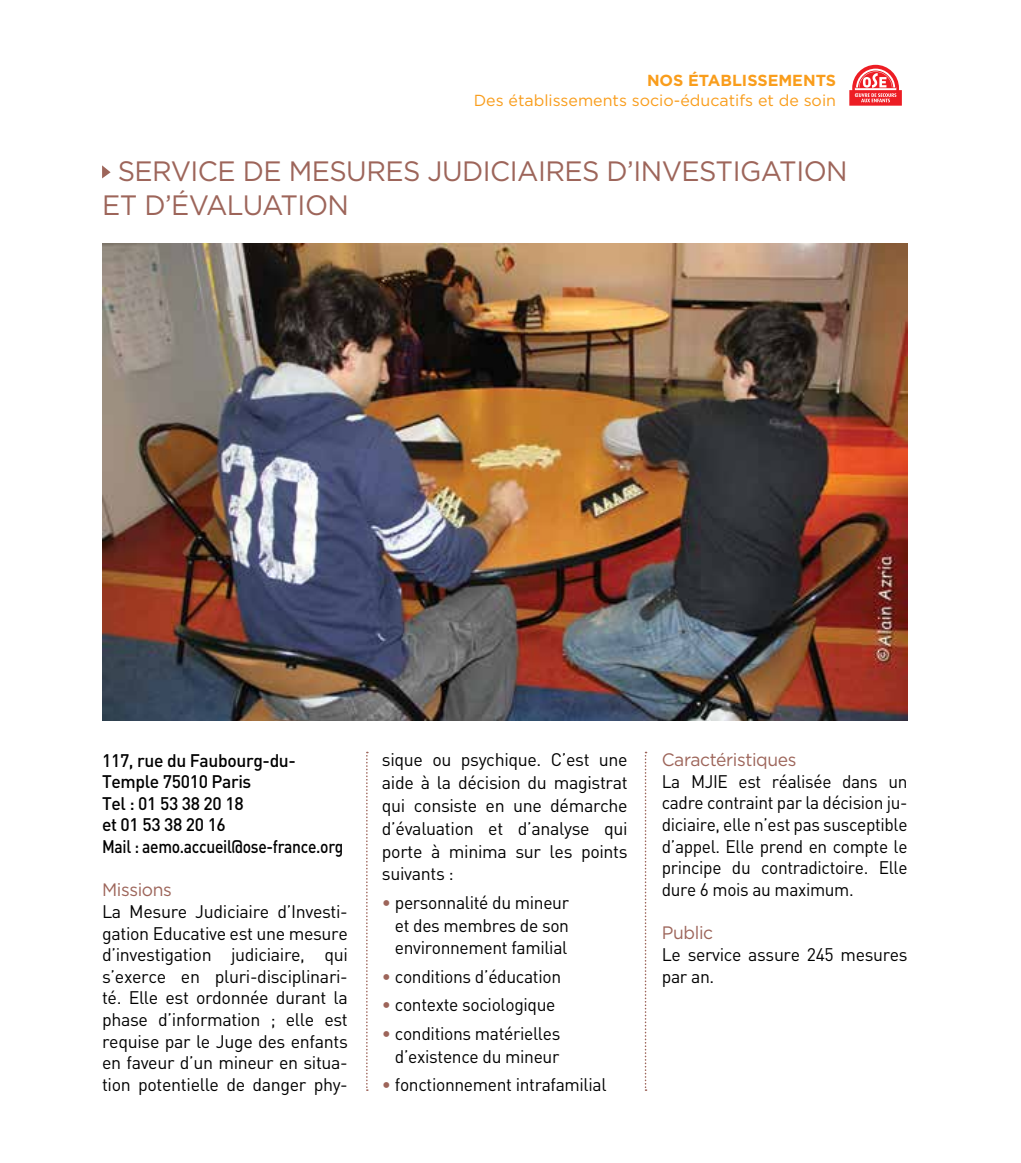
<style>
.page{position:relative;width:1021px;height:1163px;background:#fff}
.page>*{position:absolute;margin:0;border:0;box-sizing:border-box;transform-origin:0 0}
.t1{font:28px/33.6px "Gotham";letter-spacing:-.02em;color:#9d655a}
.t2{font:18px/21.6px "DINVAINS";letter-spacing:-.02em;color:#000;text-align:justify}
.t3{font:18px/21.6px "DINVAINS";letter-spacing:-.02em;color:#000;text-align:justify;scale:.96 1}
.t4{font:500 18px/21.6px "DINVAINS";letter-spacing:-.02em;color:#000}
.t5{font:18px "Gotham";letter-spacing:-.02em;color:#9d655a}
.t6{font:16px "Gotham";color:#f99d1c}
.t7{font:700 16px "Gotham";color:#f99d1c}
.s1{color:#9d655a}
</style>
<div class="page">
<svg style="left:849px;top:65px;width:52px;height:41px"></svg>
<svg style="left:366px;top:751px;width:2px;height:339px"></svg>
<svg style="left:644px;top:751px;width:2px;height:339px"></svg>
<svg style="left:102px;top:165px;width:9px;height:13px"></svg>
<img style="left:102px;top:244px;width:805px;height:476px">
<p class="t7" style="left:647px;top:70px;width:189px">NOS ÉTABLISSEMENTS</p>
<p class="t6" style="left:474px;top:90px;width:364px">Des établissements socio-éducatifs et de soin</p>
<h1 class="t1" style="left:102px;top:154px;width:741px;text-indent:16px">SERVICE DE MESU REs JU DICIAIRES D’INVESTIGATION<br>ET D’éVALUATION</h1>
<p class="t4" style="left:102px;top:748px;width:243px">117, rue du Faubourg-du-<br>Temple 75010 Paris<br>Tel : 01 53 38 20 18<br>et 01 53 38 20 16<br>Mail : aemo.accueil@ose-france.org</p>
<p class="t5" style="left:102px;top:878px;width:71px">Missions</p>
<p class="t2" style="left:102px;top:900px;width:247px">La Mesure Judiciaire d’Investi&shy;gation Educative est une mesure d’investigation judiciaire, qui s’exerce en pluri-disciplinari&shy;té. Elle est ordonnée durant la phase d’information ; elle est requise par le Juge des enfants en faveur d’un mineur en situa&shy;tion potentielle de danger phy-</p>
<p class="t2" style="left:382px;top:748px;width:247px;line-height:22.8px">sique ou psychique. C’est une aide à la décision du magistrat qui consiste en une démarche d’évaluation et d’analyse qui porte à minima sur les points suivants :</p>
<p class="t2" style="left:395px;top:890px;width:176px;line-height:22.8px;text-indent:-13px"><span class="s1">•</span> personnalité du mineur et des membres de son environnement familial</p>
<p class="t2" style="left:382px;top:964px;width:181px"><span class="s1">•</span> conditions d’éducation</p>
<p class="t2" style="left:382px;top:993px;width:175px"><span class="s1">•</span> contexte sociologique</p>
<p class="t2" style="left:382px;top:1021px;width:180px;line-height:22.8px;text-align:right"><span class="s1">•</span> conditions matérielles d’existence du mineur</p>
<p class="t2" style="left:382px;top:1073px;width:226px"><span class="s1">•</span> fonctionnement intrafamilial</p>
<p class="t5" style="left:661px;top:748px;width:136px">Caractéristiques</p>
<p class="t3" style="left:661px;top:770px;width:257px">La MJIE est réalisée dans un cadre contraint par la décision ju&shy;diciaire, elle n’est pas susceptible d’appel. Elle prend en compte le principe du contradictoire. Elle dure 6 mois au maximum.</p>
<p class="t5" style="left:661px;top:921px;width:53px">Public</p>
<p class="t2" style="left:661px;top:943px;width:247px">Le service assure 245 mesures par an.</p>
</div>
